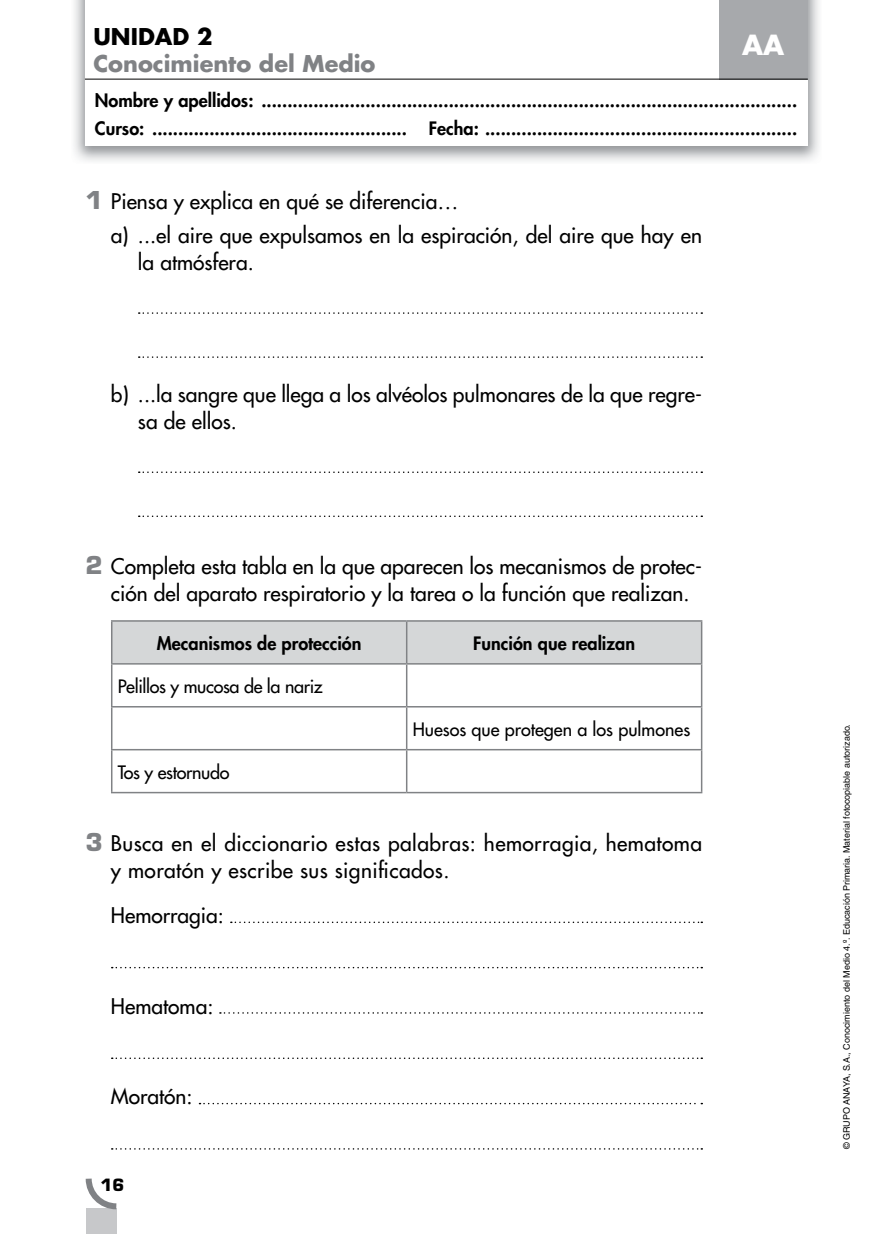
<style>
.page{position:relative;width:893px;height:1234px;background:#fff}
.page>*{position:absolute;margin:0;border:0;box-sizing:border-box;transform-origin:0 0}
.t1{font:700 27px "Futura Std";color:#fff}
.t2{font:700 22.5px "Futura Std";color:#808285}
.t3{font:700 22.5px "Futura Std";color:#000}
.t4{font:500 21px/27px "Futura Std";color:#000}
.t5{font:500 21px/27px "Futura Std";letter-spacing:.02em;color:#000}
.t6{font:800 18px/28.5px "Futura Std";color:#000}
.t7{font:500 18px "Futura Std";letter-spacing:-.02em;color:#000}
.t8{font:500 18px "Futura Std";color:#000}
.t9{font:700 16.5px "Eurostile LT Std";color:#000}
.t10{font:9px "Helvetica LT Std";color:#000}
.s1{font-family:"Eurostile LT Std";font-weight:700;font-size:24px;color:#808285}
</style>
<div class="page">
<div style="left:86px;top:1208px;width:31px;height:25px;background:#c7c8ca"></div>
<svg style="left:85px;top:1178px;width:32px;height:32px"></svg>
<svg style="left:139px;top:312px;width:563px;height:2px"></svg>
<svg style="left:139px;top:356px;width:563px;height:2px"></svg>
<svg style="left:139px;top:471px;width:563px;height:2px"></svg>
<svg style="left:139px;top:515px;width:563px;height:2px"></svg>
<svg style="left:112px;top:621px;width:589px;height:170px"></svg>
<hr style="left:111px;top:620px;width:296px;height:1px;background:#808285">
<hr style="left:111px;top:621px;width:1px;height:42px;background:#808285">
<hr style="left:407px;top:620px;width:295px;height:1px;background:#808285">
<hr style="left:406px;top:621px;width:1px;height:42px;background:#808285">
<hr style="left:701px;top:621px;width:1px;height:42px;background:#808285">
<hr style="left:111px;top:663px;width:296px;height:1px;background:#808285">
<hr style="left:111px;top:664px;width:1px;height:41px;background:#808285">
<hr style="left:407px;top:663px;width:295px;height:1px;background:#808285">
<hr style="left:406px;top:664px;width:1px;height:41px;background:#808285">
<hr style="left:701px;top:664px;width:1px;height:41px;background:#808285">
<hr style="left:111px;top:705px;width:296px;height:2px;background:#808285">
<hr style="left:111px;top:707px;width:1px;height:41px;background:#808285">
<hr style="left:407px;top:705px;width:295px;height:2px;background:#808285">
<hr style="left:406px;top:707px;width:1px;height:41px;background:#808285">
<hr style="left:701px;top:707px;width:1px;height:41px;background:#808285">
<hr style="left:111px;top:748px;width:296px;height:2px;background:#808285">
<hr style="left:111px;top:750px;width:1px;height:41px;background:#808285">
<hr style="left:407px;top:748px;width:295px;height:2px;background:#808285">
<hr style="left:406px;top:750px;width:1px;height:41px;background:#808285">
<hr style="left:701px;top:750px;width:1px;height:41px;background:#808285">
<hr style="left:111px;top:791px;width:296px;height:2px;background:#808285">
<hr style="left:407px;top:791px;width:295px;height:2px;background:#808285">
<svg style="left:231px;top:921px;width:471px;height:1px"></svg>
<svg style="left:112px;top:966px;width:590px;height:2px"></svg>
<svg style="left:220px;top:1012px;width:482px;height:1px"></svg>
<svg style="left:112px;top:1057px;width:590px;height:1px"></svg>
<svg style="left:199px;top:1102px;width:503px;height:2px"></svg>
<svg style="left:112px;top:1148px;width:590px;height:1px"></svg>
<img style="left:74px;top:0;width:745px;height:161px">
<div style="left:85px;top:0;width:723px;height:145px;background:#fff"></div>
<div style="left:720px;top:0;width:88px;height:79px;background:#a7a9ac"></div>
<hr style="left:85px;top:79px;width:723px;height:1px;background:#000">
<p class="t3" style="left:93px;top:21px;width:121px">UNIDAD 2</p>
<p class="t2" style="left:93px;top:48px;width:283px">Conocimiento del Medio</p>
<p class="t6" style="left:95px;top:86px;width:704px">Nombre y apellidos: .......................................................................................................<br>Curso: ................................................. Fecha: ............................................................</p>
<p class="t1" style="left:742px;top:26px;width:44px">AA</p>
<p class="t4" style="left:111px;top:185px;width:592px;line-height:33.3px;text-indent:-26px"><span class="s1">1</span> Piensa y explica en qué se diferencia…<br>a) ...el aire que expulsamos en la espiración, del aire que hay en</p>
<p class="t4" style="left:138px;top:248px;width:117px">la atmósfera.</p>
<p class="t4" style="left:138px;top:380px;width:566px;text-indent:-27px">b) ...la sangre que llega a los alvéolos pulmonares de la que regre&shy;sa de ellos.</p>
<p class="t4" style="left:111px;top:553px;width:593px;text-indent:-26px"><span class="s1">2</span> Completa esta tabla en la que aparecen los mecanismos de protec&shy;ción del aparato respiratorio y la tarea o la función que realizan.</p>
<p class="t6" style="left:157px;top:628px;width:206px">Mecanismos de protección</p>
<p class="t6" style="left:473px;top:628px;width:163px">Función que realizan</p>
<p class="t7" style="left:118px;top:674px;width:207px">Pelillos y mucosa de la nariz</p>
<p class="t8" style="left:413px;top:717px;width:279px">Huesos que protegen a los pulmones</p>
<p class="t7" style="left:118px;top:760px;width:113px">Tos y estornudo</p>
<p class="t5" style="left:111px;top:829px;width:593px;text-indent:-26px"><span class="s1">3</span> Busca en el diccionario estas palabras: hemorragia, hematoma y moratón y escribe sus significados.</p>
<p class="t4" style="left:111px;top:901px;width:115px">Hemorragia:</p>
<p class="t4" style="left:111px;top:992px;width:104px">Hematoma:</p>
<p class="t4" style="left:111px;top:1082px;width:83px">Moratón:</p>
<p class="t9" style="left:101px;top:1174px;width:25px">16</p>
<p class="t10" style="left:842px;top:1148px;width:426px;rotate:-90deg">© GRUPO ANAYA, S.A., Conocimiento del Medio 4.º. Educación Primaria. Material fotocopiable autorizado.</p>
</div>
